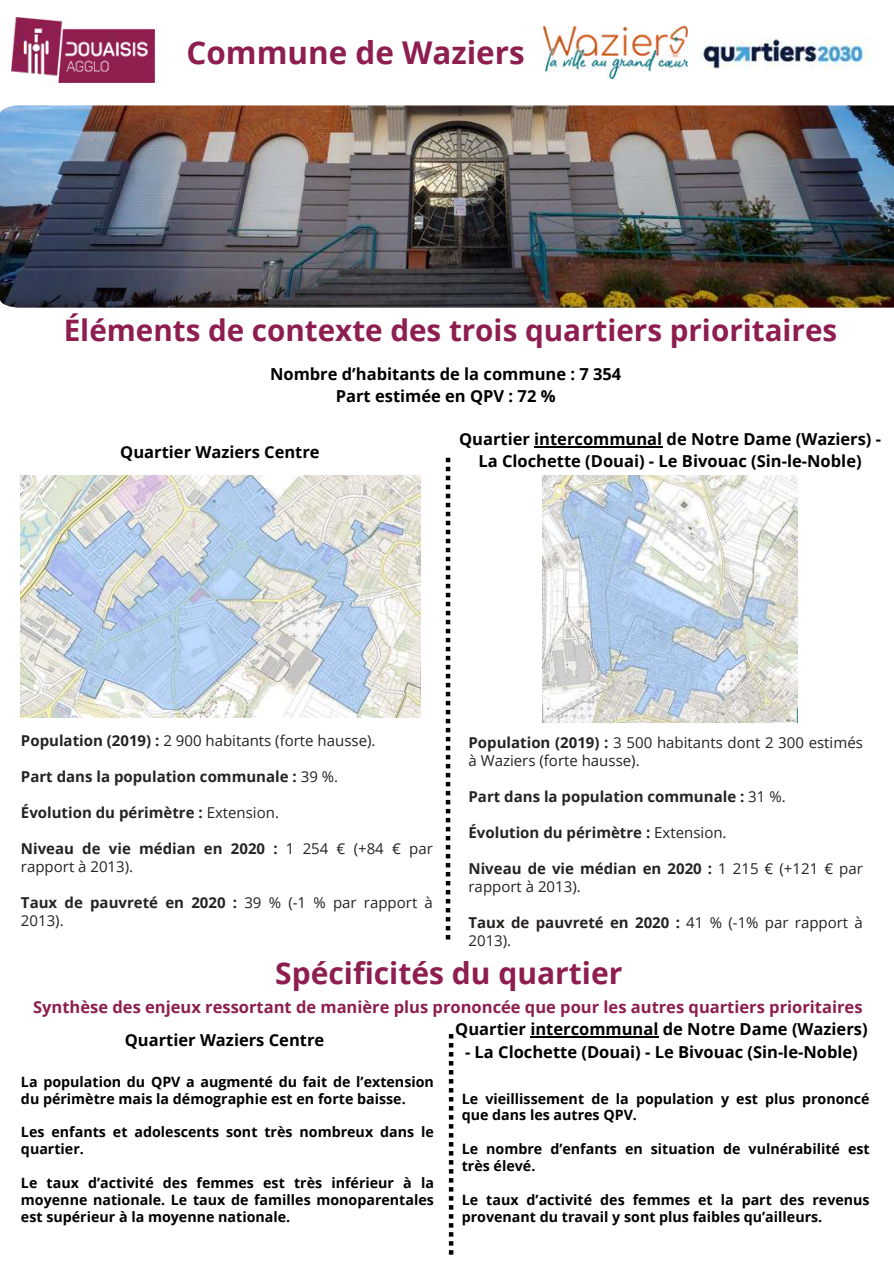
<style>
.page{position:relative;width:894px;height:1264px;background:#fff}
.page>*{position:absolute;margin:0;border:0;box-sizing:border-box;transform-origin:0 0}
.t1{font:700 31.35px "Open Sans";color:#8d1e4f}
.t2{font:700 30px "Open Sans";color:#8d1e4f}
.t3{font:700 29.55px "Open Sans";color:#8d1e4f}
.t4{font:700 16.5px/22.5px "Open Sans";color:#000;text-align:center}
.t5{font:700 16.5px "Open Sans";color:#8d1e4f}
.t6{font:15px/18px "Open Sans";color:#262321}
.t7{font:700 15px "Open Sans";color:#262321}
.t8{font:700 14.25px/16.8px "Open Sans";color:#000}
.s1{font-weight:700}
.s2{font-weight:400}
</style>
<div class="page">
<img style="left:11px;top:18px;width:143px;height:64px">
<img style="left:700px;top:38px;width:168px;height:31px">
<svg style="left:445px;top:458px;width:5px;height:481px"></svg>
<svg style="left:448px;top:1034px;width:5px;height:220px"></svg>
<img style="left:0;top:105px;width:893px;height:203px">
<img style="left:543px;top:27px;width:144px;height:52px">
<img style="left:21px;top:475px;width:399px;height:242px">
<img style="left:542px;top:475px;width:255px;height:247px">
<hr style="left:534px;top:446px;width:128px;height:1px;background:#000">
<hr style="left:530px;top:1036px;width:128px;height:1px;background:#000">
<h1 class="t1" style="left:186px;top:30px;width:339px">Commune de Waziers</h1>
<h3 class="t3" style="left:64px;top:309px;width:774px">Éléments de contexte des trois quartiers prioritaires</h3>
<p class="t4" style="left:270px;top:362px;width:353px">Nombre d’habitants de la commune : 7 354<br>Part estimée en QPV : 72 %</p>
<p class="t4" style="left:120px;top:440px;width:201px">Quartier Waziers Centre</p>
<p class="t4" style="left:459px;top:427px;width:423px">Quartier intercommunal de Notre Dame (Waziers) -<br>La Clochette (Douai) - Le Bivouac (Sin-le-Noble)</p>
<p class="t6" style="left:21px;top:731px;width:356px"><span class="s1">Population (2019) :</span> 2 900 habitants (forte hausse).</p>
<p class="t7" style="left:21px;top:765px;width:318px">Part dans la population communale : <span class="s2">39 %.</span></p>
<p class="t7" style="left:21px;top:801px;width:259px">Évolution du périmètre : <span class="s2">Extension.</span></p>
<p class="t6" style="left:21px;top:839px;width:413px"><span class="s1">Niveau de vie médian en 2020 :</span> 1 254 € (+84 € par rapport à 2013).</p>
<p class="t6" style="left:21px;top:893px;width:413px"><span class="s1">Taux de pauvreté en 2020 :</span> 39 % (-1 % par rapport à<br>2013).</p>
<p class="t6" style="left:468px;top:733px;width:396px"><span class="s1">Population (2019) :</span> 3 500 habitants dont 2 300 estimés à Waziers (forte hausse).</p>
<p class="t7" style="left:468px;top:785px;width:318px">Part dans la population communale : <span class="s2">31 %.</span></p>
<p class="t7" style="left:468px;top:821px;width:259px">Évolution du périmètre : <span class="s2">Extension.</span></p>
<p class="t6" style="left:468px;top:859px;width:396px"><span class="s1">Niveau de vie médian en 2020 :</span> 1 215 € (+121 € par rapport à 2013).</p>
<p class="t6" style="left:468px;top:913px;width:396px"><span class="s1">Taux de pauvreté en 2020 :</span> 41 % (-1% par rapport à<br>2013).</p>
<h2 class="t2" style="left:275px;top:951px;width:348px">Spécificités du quartier</h2>
<p class="t5" style="left:33px;top:995px;width:830px">Synthèse des enjeux ressortant de manière plus prononcée que pour les autres quartiers prioritaires</p>
<p class="t4" style="left:125px;top:1028px;width:201px">Quartier Waziers Centre</p>
<p class="t8" style="left:21px;top:1072px;width:414px">La population du QPV a augmenté du fait de l’extension du périmètre mais la démographie est en forte baisse.</p>
<p class="t8" style="left:21px;top:1123px;width:414px">Les enfants et adolescents sont très nombreux dans le quartier.</p>
<p class="t8" style="left:21px;top:1173px;width:414px;text-align:justify">Le taux d’activité des femmes est très inférieur à la moyenne nationale. Le taux de familles monoparentales est supérieur à la moyenne nationale.</p>
<p class="t4" style="left:455px;top:1017px;width:414px">Quartier intercommunal de Notre Dame (Waziers)</p>
<p class="t4" style="left:465px;top:1039px;width:394px">- La Clochette (Douai) - Le Bivouac (Sin-le-Noble)</p>
<p class="t8" style="left:461px;top:1089px;width:409px">Le vieillissement de la population y est plus prononcé que dans les autres QPV.</p>
<p class="t8" style="left:461px;top:1140px;width:409px">Le nombre d’enfants en situation de vulnérabilité est très élevé.</p>
<p class="t8" style="left:461px;top:1190px;width:409px">Le taux d’activité des femmes et la part des revenus provenant du travail y sont plus faibles qu’ailleurs.</p>
</div>
